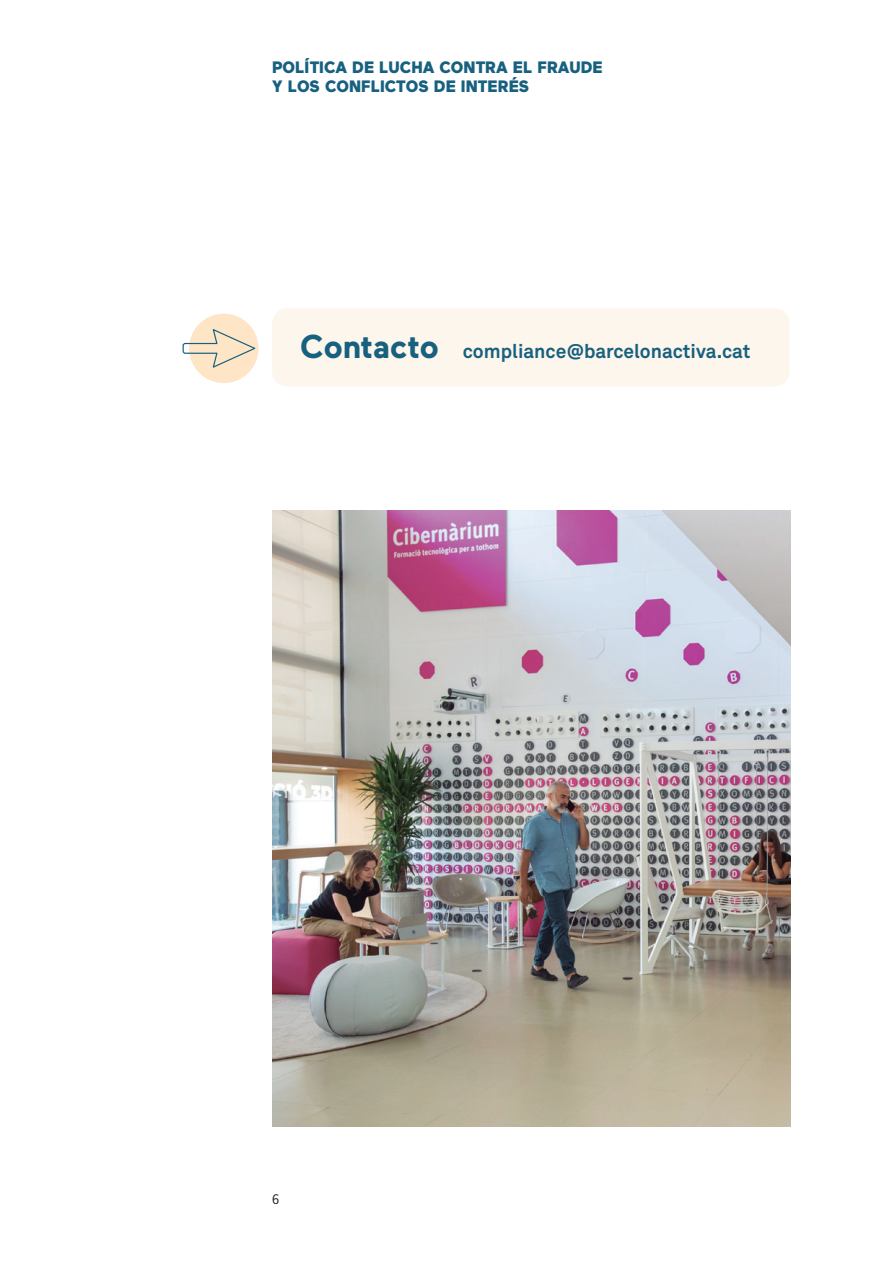
<style>
.page{position:relative;width:893px;height:1263px;background:#fff}
.page>*{position:absolute;margin:0;border:0;box-sizing:border-box;transform-origin:0 0}
.Capitol{font:700 33px "Maax";color:#17607f}
.t1{font:700 19.5px "Akkurat Pro";color:#17607f}
.t2{font:900 16.5px/19.5px "Maax";color:#17607f}
.t3{font:15px "Source Sans Pro";color:#231f20;scale:.95 1}
</style>
<div class="page">
<img style="left:272px;top:510px;width:519px;height:617px">
<div style="left:272px;top:308px;width:518px;height:78px;background:#fdf6ed;border-radius:15px"></div>
<div style="left:189px;top:314px;width:70px;height:69px;background:#fee5c6;border-radius:50%"></div>
<svg style="left:182px;top:328px;width:76px;height:41px"></svg>
<p class="t2" style="left:272px;top:57px;width:332px">POLÍTICA DE LUCHA CONTRA EL FRAUDE<br>Y LOS CONFLICTOS DE INTERÉS</p>
<p class="Capitol" style="left:300px;top:329px;width:140px">Contacto</p>
<p class="t1" style="left:463px;top:339px;width:289px">compliance@barcelonactiva.cat</p>
<p class="t3" style="left:272px;top:1189px;width:9px">6</p>
</div>
